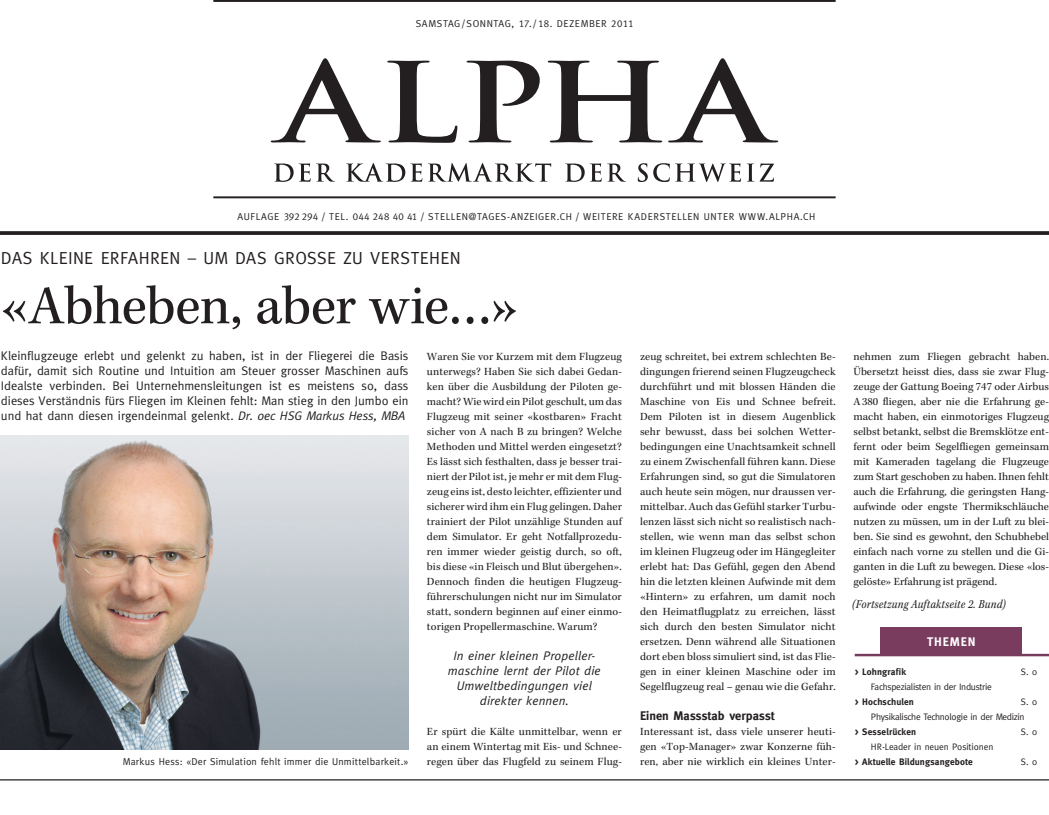
<style>
.page{position:relative;width:1049px;height:815px;background:#fff}
.page>*{position:absolute;margin:0;border:0;box-sizing:border-box;transform-origin:0 0}
.t1{font:56.25px "Kepler Std";letter-spacing:-.015em;color:#231f20}
.t2{font:17.5px "Meta";letter-spacing:.02em;color:#231f20}
.t3{font:12.5px/15px "Meta";color:#231f20;text-align:justify}
.t4{font:italic 12.5px/15px "Meta";letter-spacing:.01em;color:#231f20;text-align:center}
.t5{font:italic 12.5px "Kepler Std";letter-spacing:.02em;color:#231f20;scale:.87 1}
.t6{font:700 12.5px "Meta";color:#231f20}
.t7{font:700 12.5px "Meta";color:#fff}
.t8{font:11.25px/15px "Kepler Std";letter-spacing:.01em;color:#231f20;text-align:justify}
.t9{font:10px "Meta Caps";letter-spacing:.055em;color:#231f20}
.t10{font:10px "Meta";letter-spacing:.02em;color:#231f20}
.t11{font:9.38px/15px "Meta";letter-spacing:-.03em;color:#231f20}
.t12{font:700 9.38px "Meta";letter-spacing:.01em;color:#231f20}
.t13{font:9.38px "Meta";letter-spacing:-.01em;color:#231f20}
.s1{font-style:italic}
</style>
<div class="page">
<hr style="left:0;top:779px;width:1049px;height:1px;background:#231f20">
<svg style="left:0;top:231px;width:1049px;height:4px;background:#302c2d"></svg>
<img style="left:0;top:435px;width:408px;height:314px">
<div style="left:880px;top:627px;width:142px;height:28px;background:#793c5e"></div>
<hr style="left:855px;top:654px;width:194px;height:2px;background:#793c5e">
<svg style="left:271px;top:58px;width:110px;height:84px"></svg>
<svg style="left:387px;top:61px;width:70px;height:82px"></svg>
<svg style="left:467px;top:61px;width:73px;height:81px"></svg>
<svg style="left:548px;top:61px;width:114px;height:81px"></svg>
<svg style="left:668px;top:58px;width:110px;height:84px"></svg>
<hr style="left:213px;top:0;width:623px;height:2px;background:#231f20">
<hr style="left:213px;top:196px;width:623px;height:2px;background:#231f20">
<svg style="left:274px;top:163px;width:61px;height:19px"></svg>
<svg style="left:346px;top:163px;width:76px;height:19px"></svg>
<svg style="left:428px;top:163px;width:123px;height:19px"></svg>
<svg style="left:565px;top:163px;width:61px;height:19px"></svg>
<svg style="left:638px;top:163px;width:103px;height:19px"></svg>
<svg style="left:747px;top:163px;width:27px;height:19px"></svg>
<p class="t9" style="left:416px;top:18px;width:219px">SAMSTAG / SONNTAG, 17. / 18. DEZEMBER 2011</p>
<p class="t9" style="left:237px;top:210px;width:376px">AUFLAGE 392 294 / TEL. 044 248 40 41 / STELLEN@TAGES-ANZEIGER.CH / WEITERE</p>
<p class="t9" style="left:628px;top:210px;width:27px">KADERS</p>
<p class="t9" style="left:666px;top:210px;width:12px">TELLEN</p>
<p class="t9" style="left:704px;top:210px;width:106px">UNTER WWW.ALPHA.CH</p>
<h2 class="t2" style="left:1px;top:248px;width:461px">Das Kleine Erfahren – um das Grosse zu verstehen</h2>
<h1 class="t1" style="left:0;top:274px;width:520px">«Abheben, aber wie…»</h1>
<p class="t3" style="left:1px;top:348px;width:409px">Kleinflugzeuge erlebt und gelenkt zu haben, ist in der Fliegerei die Basis dafür, damit sich Routine und I ntuition am Steuer grosser Maschinen aufs I dealste verbinden. Bei Unternehmensleitungen ist es meistens so, dass dieses Verständnis fürs Fliegen im Kleinen fehlt: Man stieg in den Jumbo ein und hat dann diesen irgendeinmal gelenkt. <span class="s1">Dr. oec HSG Markus Hess, MBA</span></p>
<p class="t8" style="left:427px;top:349px;width:196px">Waren Sie vor Kurzem mit dem Flugzeug unterwegs? Haben Sie sich dabei Gedan&shy;ken über die Ausbildung der Piloten ge&shy;macht? Wie wird ein Pilot geschult, um das Flugzeug mit seiner «kostbaren» Fracht sicher von A nach B zu bringen? Welche Methoden und Mittel werden eingesetzt?<br>Es lässt sich festhalten, dass je besser trai&shy;niert der Pilot ist, je mehr er mit dem Flug&shy;zeug eins ist, desto leichter, effizienter und sicherer wird ihm ein Flug gelingen. Daher trainiert der Pilot unzählige Stunden auf dem Simulator. Er geht Notfallprozedu&shy;ren immer wieder geistig durch, so oft, bis diese «in Fleisch und Blut übergehen».<br>Dennoch finden die heutigen Flugzeug&shy;führerschulungen nicht nur im Simulator statt, sondern beginnen auf einer einmo&shy;torigen Propellermaschine. Warum?</p>
<p class="t4" style="left:448px;top:648px;width:154px">In einer kleinen Propeller&shy;maschine lernt der Pilot die<br>Umweltbedingungen viel direkter kennen.</p>
<p class="t8" style="left:427px;top:724px;width:196px">Er spürt die Kälte unmittelbar, wenn er an einem Wintertag mit Eis- und Schnee&shy;regen über das Flugfeld zu seinem Flug-</p>
<p class="t10" style="left:123px;top:756px;width:287px">Markus Hess: «Der Simulation fehlt immer die Unmittelbarkeit.»</p>
<p class="t8" style="left:640px;top:349px;width:197px">zeug schreitet, bei extrem schlechten Be&shy;dingungen frierend seinen Flugzeugcheck durchführt und mit blossen Händen die Maschine von Eis und Schnee befreit.<br>Dem Piloten ist in diesem Augenblick sehr bewusst, dass bei solchen Wetter&shy;bedingungen eine Unachtsamkeit schnell zu einem Zwischenfall führen kann. Diese Erfahrungen sind, so gut die Simulatoren auch heute sein mögen, nur draussen ver&shy;mittelbar. Auch das Gefühl starker Turbu&shy;lenzen lässt sich nicht so realistisch nach&shy;stellen, wie wenn man das selbst schon im kleinen Flugzeug oder im Hängegleiter erlebt hat: Das Gefühl, gegen den Abend hin die letzten kleinen Aufwinde mit dem «Hintern» zu erfahren, um damit noch den Heimatflugplatz zu erreichen, lässt sich durch den besten Simulator nicht ersetzen. Denn während alle Situationen dort eben bloss simuliert sind, ist das Flie&shy;gen in einer kleinen Maschine oder im Segelflugzeug real – genau wie die Gefahr.</p>
<p class="t6" style="left:640px;top:708px;width:136px">Einen Massstab verpasst</p>
<p class="t8" style="left:640px;top:724px;width:197px">Interessant ist, dass viele unserer heuti&shy;gen «Top-Manager» zwar Konzerne füh&shy;ren, aber nie wirklich ein kleines Unter-</p>
<p class="t8" style="left:853px;top:349px;width:197px">nehmen zum Fliegen gebracht haben.<br>Übersetzt heisst dies, dass sie zwar Flug&shy;zeuge der Gattung Boeing 747 oder Airbus A380 fliegen, aber nie die Erfahrung ge&shy;macht haben, ein einmotoriges Flugzeug selbst betankt, selbst die Bremsklötze ent&shy;fernt oder beim Segelfliegen gemeinsam mit Kameraden tagelang die Flugzeuge zum Start geschoben zu haben. Ihnen fehlt auch die Erfahrung, die geringsten Hang&shy;aufwinde oder engste Thermikschläuche nutzen zu müssen, um in der Luft zu blei&shy;ben. Sie sind es gewohnt, den Schubhebel einfach nach vorne zu stellen und die Gi&shy;ganten in die Luft zu bewegen. Diese «los&shy;gelöste» Erfahrung ist prägend.</p>
<p class="t5" style="left:852px;top:597px;width:178px">(Fortsetzung Auftaktseite 2. Bund)</p>
<p class="t7" style="left:927px;top:635px;width:17px">Theme</p>
<p class="t7" style="left:968px;top:635px;width:9px">n</p>
<p class="t12" style="left:855px;top:666px;width:53px">&gt; Lohngrafik</p>
<p class="t11" style="left:1021px;top:664px;width:18px">S. 0</p>
<p class="t11" style="left:855px;top:679px;width:139px">Fachspezialisten in der I ndustrie</p>
<p class="t12" style="left:855px;top:696px;width:61px">&gt; Hochschulen</p>
<p class="t11" style="left:871px;top:694px;width:168px;text-indent:150px">S. 0<br>Physikalische Technologie in der Medizin</p>
<p class="t12" style="left:855px;top:726px;width:63px">&gt; Sesselrücken</p>
<p class="t11" style="left:1021px;top:724px;width:18px">S. 0</p>
<p class="t11" style="left:855px;top:739px;width:10px">HR</p>
<p class="t13" style="left:882px;top:741px;width:113px">-Leader in neuen Positionen</p>
<p class="t12" style="left:855px;top:756px;width:120px">&gt; Aktuelle Bildungsangebote</p>
<p class="t11" style="left:1021px;top:754px;width:18px">S. 0</p>
</div>
